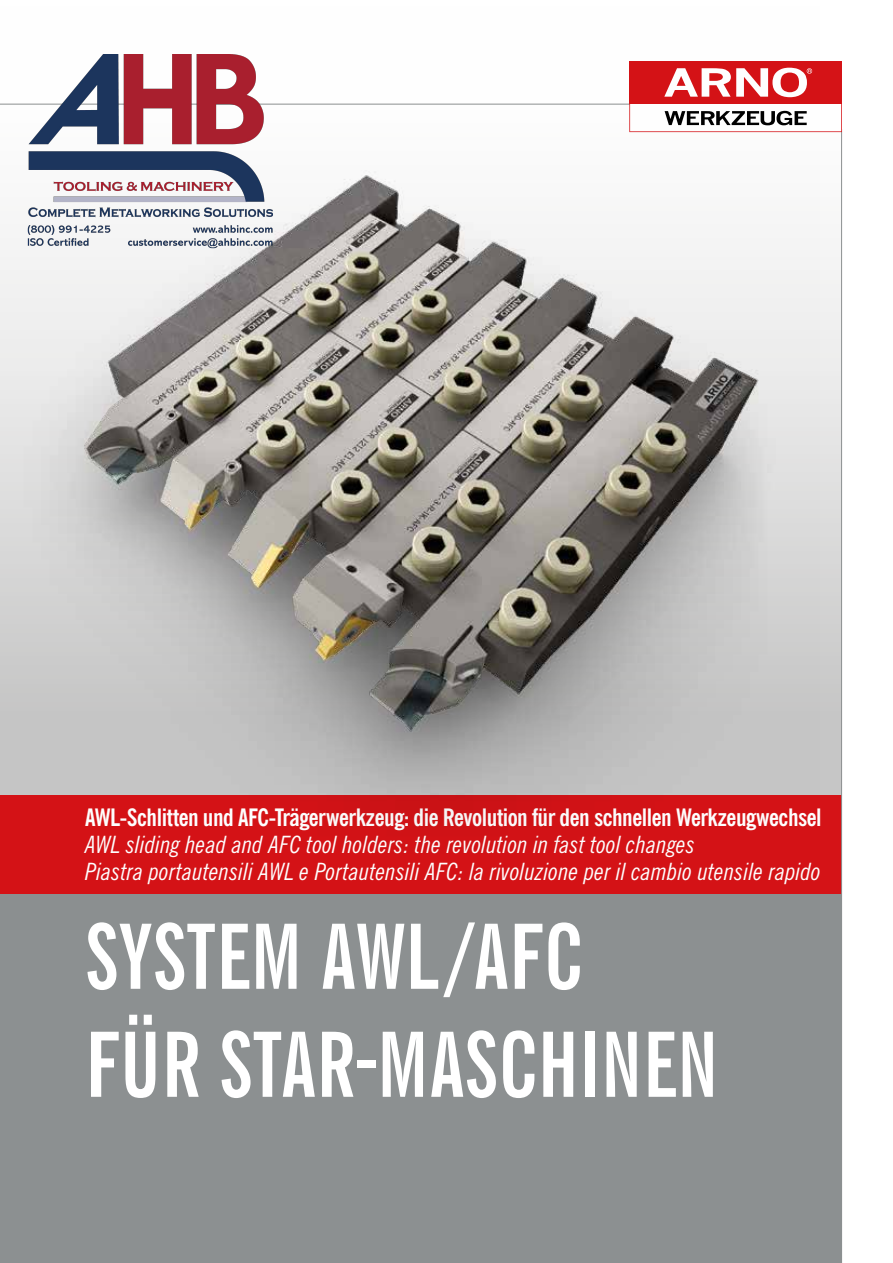
<style>
.page{position:relative;width:893px;height:1263px;background:#fff}
.page>*{position:absolute;margin:0;border:0;box-sizing:border-box;transform-origin:0 0}
.t1{font:700 90px/108px "News Gothic Extra Cond";letter-spacing:.01em;color:#fff}
.t2{font:italic condensed 24px/27px "News Gothic";letter-spacing:.01em;color:#fff}
.t3{font:700 condensed 24px "News Gothic";letter-spacing:-.02em;color:#fff}
</style>
<div class="page">
<div style="left:0;top:892px;width:842px;height:371px;background:#8c9091"></div>
<div style="left:0;top:795px;width:842px;height:99px;background:#d51317"></div>
<hr style="left:841px;top:129px;width:1px;height:1134px;background:#8c9091">
<div style="left:629px;top:61px;width:213px;height:43px;background:#d51317"></div>
<svg style="left:819px;top:104px;width:23px;height:28px"></svg>
<img style="left:0;top:67px;width:819px;height:743px">
<img style="left:28px;top:54px;width:245px;height:194px">
<p class="t3" style="left:85px;top:802px;width:738px">AWL-Schlitten und AFC-Trägerwerkzeug: die Revolution für den schnellen Werkzeugwechsel</p>
<p class="t2" style="left:85px;top:831px;width:737px">AWL sliding head and AFC tool holders: the revolution in fast tool changes<br>Piastra portautensili AWL e Portautensili AFC: la rivoluzione per il cambio utensile rapido</p>
<h1 class="t1" style="left:85px;top:902px;width:634px">SYSTEM AWL/AFC<br>FÜR STAR-MASCHINEN</h1>
</div>
